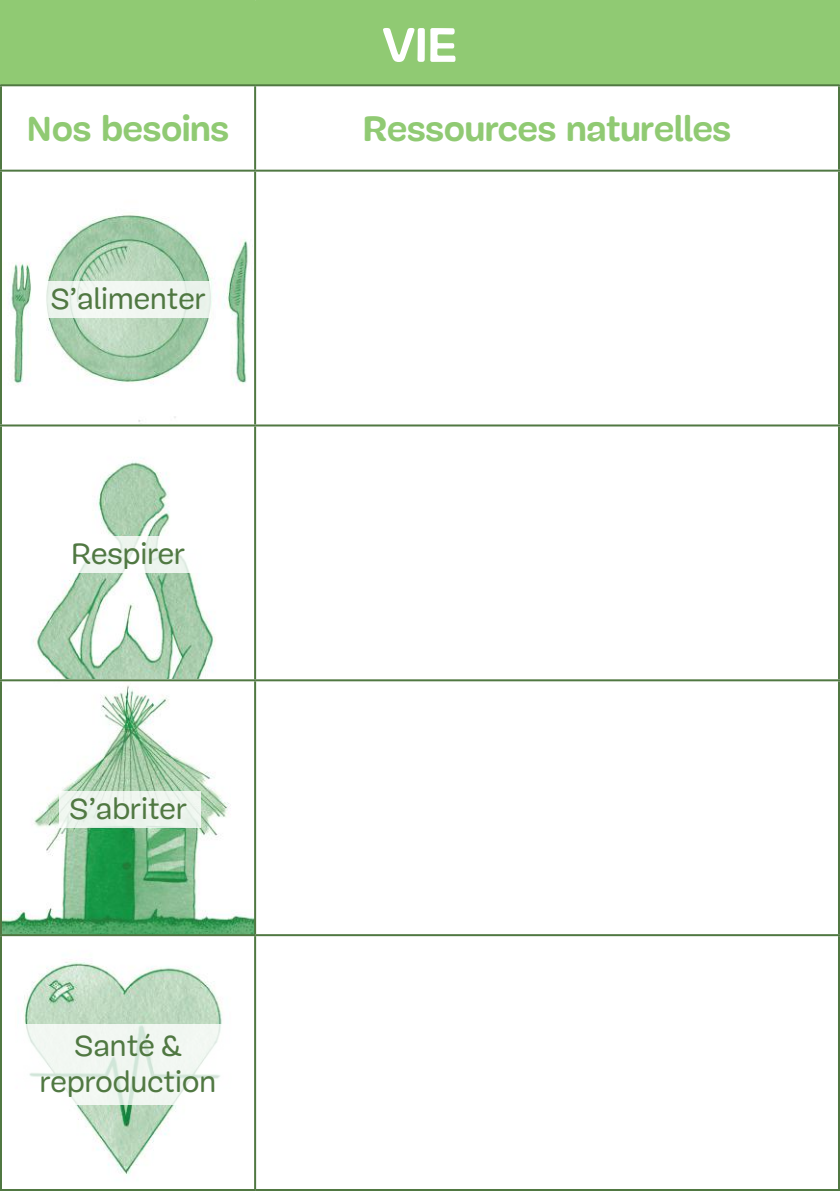
<style>
.page{position:relative;width:840px;height:1191px;background:#fff}
.page>*{position:absolute;margin:0;border:0;box-sizing:border-box;transform-origin:0 0}
.t1{font:700 50px "Mija";color:#fff}
.t2{font:700 36px "Mija";color:#90ca73}
.t3{font:30px/36px "Mija";color:#507842;text-align:center}
</style>
<div class="page">
<img style="left:2px;top:214px;width:252px;height:961px">
<div style="left:45px;top:281px;width:166px;height:37px;background:#eff6f0"></div>
<svg style="left:45px;top:536px;width:166px;height:37px"></svg>
<div style="left:59px;top:791px;width:141px;height:37px;background:#edf5ee"></div>
<svg style="left:18px;top:1024px;width:220px;height:80px;fill:#f2f7f2"></svg>
<div style="left:1px;top:1px;width:837px;height:84px;background:#90ca73"></div>
<hr style="left:0;top:0;width:255px;height:2px;background:#90ca73">
<hr style="left:0;top:2px;width:2px;height:82px;background:#90ca73">
<hr style="left:255px;top:0;width:584px;height:2px;background:#90ca73">
<hr style="left:837px;top:2px;width:2px;height:82px;background:#90ca73">
<hr style="left:0;top:84px;width:255px;height:2px;background:#507842">
<hr style="left:0;top:86px;width:2px;height:84px;background:#507842">
<hr style="left:255px;top:84px;width:584px;height:2px;background:#507842">
<hr style="left:254px;top:86px;width:2px;height:84px;background:#507842">
<hr style="left:837px;top:86px;width:2px;height:84px;background:#507842">
<hr style="left:0;top:170px;width:255px;height:2px;background:#507842">
<hr style="left:0;top:172px;width:2px;height:252px;background:#507842">
<hr style="left:255px;top:170px;width:584px;height:2px;background:#507842">
<hr style="left:254px;top:172px;width:2px;height:252px;background:#507842">
<hr style="left:837px;top:172px;width:2px;height:252px;background:#507842">
<hr style="left:0;top:424px;width:255px;height:2px;background:#507842">
<hr style="left:0;top:426px;width:2px;height:253px;background:#507842">
<hr style="left:255px;top:424px;width:584px;height:2px;background:#507842">
<hr style="left:254px;top:426px;width:2px;height:253px;background:#507842">
<hr style="left:837px;top:426px;width:2px;height:253px;background:#507842">
<hr style="left:0;top:679px;width:255px;height:2px;background:#507842">
<hr style="left:0;top:681px;width:2px;height:253px;background:#507842">
<hr style="left:255px;top:679px;width:584px;height:2px;background:#507842">
<hr style="left:254px;top:681px;width:2px;height:253px;background:#507842">
<hr style="left:837px;top:681px;width:2px;height:253px;background:#507842">
<hr style="left:0;top:934px;width:255px;height:2px;background:#507842">
<hr style="left:0;top:936px;width:2px;height:253px;background:#507842">
<hr style="left:255px;top:934px;width:584px;height:2px;background:#507842">
<hr style="left:254px;top:936px;width:2px;height:253px;background:#507842">
<hr style="left:837px;top:936px;width:2px;height:253px;background:#507842">
<hr style="left:0;top:1189px;width:255px;height:2px;background:#507842">
<hr style="left:255px;top:1189px;width:584px;height:2px;background:#507842">
<h1 class="t1" style="left:382px;top:18px;width:76px">VIE</h1>
<p class="t2" style="left:27px;top:110px;width:203px">Nos besoins</p>
<p class="t2" style="left:362px;top:110px;width:369px">Ressources naturelles</p>
<p class="t3" style="left:50px;top:281px;width:157px">S’alimenter</p>
<p class="t3" style="left:71px;top:536px;width:115px">Respirer</p>
<p class="t3" style="left:69px;top:791px;width:119px">S’abriter</p>
<p class="t3" style="left:40px;top:1027px;width:178px">Santé &amp; reproduction</p>
</div>
